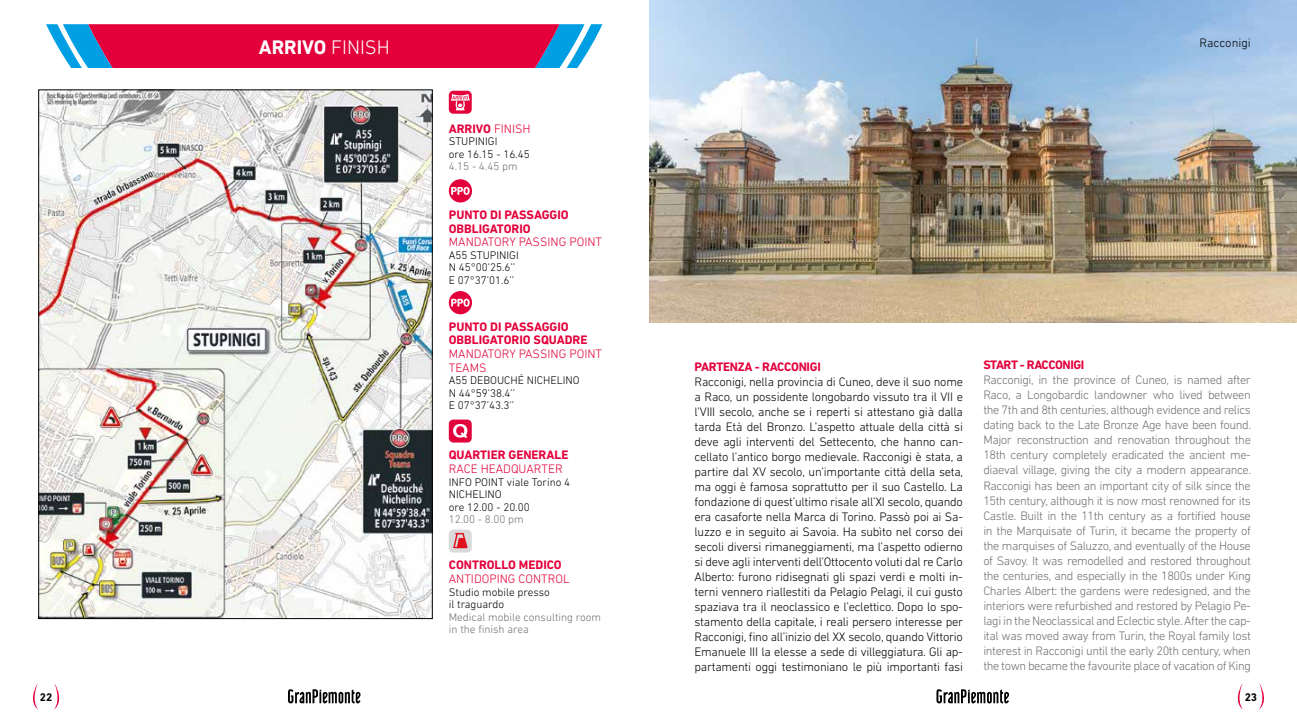
<style>
.page{position:relative;width:1297px;height:720px;background:#fff}
.page>*{position:absolute;margin:0;border:0;box-sizing:border-box;transform-origin:0 0}
.t1{font:700 20px "DIN Next LT Pro";color:#fff}
.t2{font:300 12.5px/15px "DIN Next LT Pro";letter-spacing:-.02em;color:#000;text-align:justify}
.t3{font:300 12.5px/15px "DIN Next LT Pro";letter-spacing:-.035em;color:#706f6f;text-align:justify}
.t4{font:700 12.5px/13.8px "DIN Next LT Pro";color:#e4003a}
.t5{font:300 12.5px/13.8px "DIN Next LT Pro";color:#e4003a}
.t6{font:700 12.5px "DIN Next LT Pro";letter-spacing:-.02em;color:#e4003a}
.t7{font:700 12.5px "DIN Next LT Pro";letter-spacing:-.035em;color:#e4003a}
.t8{font:300 12.5px "DIN Next LT Pro";color:#000}
.t9{font:300 11.25px/12.5px "DIN Next LT Pro";color:#000}
.t10{font:300 11.25px/12.5px "DIN Next LT Pro";color:#706f6f}
.t11{font:700 11.25px "DIN Next LT Pro";color:#000}
.s1{font-weight:300}
</style>
<div class="page">
<svg style="left:936px;top:689px;width:73px;height:14px"></svg>
<svg style="left:288px;top:689px;width:72px;height:14px"></svg>
<img style="left:40px;top:91px;width:391px;height:525px">
<div style="left:449px;top:179px;width:23px;height:23px;background:#e4003a;border-radius:50%"></div>
<svg style="left:451px;top:187px;width:19px;height:8px"></svg>
<div style="left:449px;top:291px;width:23px;height:23px;background:#e4003a;border-radius:50%"></div>
<svg style="left:451px;top:298px;width:19px;height:8px"></svg>
<div style="left:449px;top:91px;width:23px;height:23px;background:#e2033d;border-radius:4px"></div>
<svg style="left:451px;top:94px;width:19px;height:16px"></svg>
<div style="left:449px;top:419px;width:23px;height:23px;background:#e2033d;border-radius:4px"></div>
<svg style="left:453px;top:424px;width:14px;height:14px"></svg>
<div style="left:449px;top:529px;width:23px;height:23px;background:#dadada;border-radius:4px"></div>
<svg style="left:453px;top:532px;width:15px;height:16px"></svg>
<svg style="left:46px;top:24px;width:556px;height:44px;background:#c7265e"></svg>
<img style="left:649px;top:0;width:648px;height:322px">
<svg style="left:1259px;top:683px;width:5px;height:26px"></svg>
<svg style="left:54px;top:683px;width:6px;height:26px"></svg>
<svg style="left:1237px;top:683px;width:6px;height:26px"></svg>
<svg style="left:33px;top:683px;width:5px;height:26px"></svg>
<h1 class="t1" style="left:259px;top:35px;width:133px">ARRIVO <span class="s1">FINISH</span></h1>
<p class="t4" style="left:449px;top:121px;width:83px">ARRIVO <span class="s1">FINISH</span></p>
<p class="t9" style="left:449px;top:135px;width:82px">STUPINIGI<br>ore 16.15 - 16.45</p>
<p class="t10" style="left:449px;top:160px;width:70px">4.15 - 4.45 pm</p>
<p class="t4" style="left:449px;top:207px;width:121px">PUNTO DI PASSAGGIO<br>OBBLIGATORIO</p>
<p class="t5" style="left:449px;top:235px;width:155px">MANDATORY PASSING POINT</p>
<p class="t9" style="left:449px;top:248px;width:72px">A55 STUPINIGI<br>N 45°00’25.6’’<br>E 07°37’01.6’’</p>
<p class="t4" style="left:449px;top:319px;width:140px">PUNTO DI PASSAGGIO<br>OBBLIGATORIO SQUADRE</p>
<p class="t5" style="left:449px;top:346px;width:155px">MANDATORY PASSING POINT<br>TEAMS</p>
<p class="t9" style="left:449px;top:374px;width:132px">A55 DEBOUCHÉ NICHELINO<br>N 44°59’38.4’’<br>E 07°37’43.3’’</p>
<p class="t4" style="left:449px;top:448px;width:121px">QUARTIER GENERALE</p>
<p class="t5" style="left:449px;top:462px;width:115px">RACE HEADQUARTER</p>
<p class="t9" style="left:449px;top:475px;width:123px">INFO POINT viale Torino 4<br>NICHELINO<br>ore 12.00 - 20.00</p>
<p class="t10" style="left:449px;top:513px;width:76px">12.00 - 8.00 pm</p>
<p class="t4" style="left:449px;top:558px;width:115px">CONTROLLO MEDICO</p>
<p class="t5" style="left:449px;top:571px;width:122px">ANTIDOPING CONTROL</p>
<p class="t9" style="left:449px;top:585px;width:103px">Studio mobile presso il traguardo</p>
<p class="t10" style="left:449px;top:610px;width:154px">Medical mobile consulting room in the finish area</p>
<p class="t8" style="left:1199px;top:35px;width:53px">Racconigi</p>
<p class="t6" style="left:694px;top:359px;width:128px">PARTENZA - RACCONIGI</p>
<p class="t2" style="left:694px;top:374px;width:270px">Racconigi, nella provincia di Cuneo, deve il suo nome a Raco, un possidente longobardo vissuto tra il VII e l’VIII secolo, anche se i reperti si attestano già dalla tarda Età del Bronzo. L’aspetto attuale della città si deve agli interventi del Settecento, che hanno can&shy;cellato l’antico borgo medievale. Racconigi è stata, a partire dal XV secolo, un’importante città della seta, ma oggi è famosa soprattutto per il suo Castello. La fondazione di quest’ultimo risale all’XI secolo, quando era casaforte nella Marca di Torino. Passò poi ai Sa&shy;luzzo e in seguito ai Savoia. Ha subìto nel corso dei secoli diversi rimaneggiamenti, ma l’aspetto odierno si deve agli interventi dell’Ottocento voluti dal re Carlo Alberto: furono ridisegnati gli spazi verdi e molti in&shy;terni vennero riallestiti da Pelagio Pelagi, il cui gusto spaziava tra il neoclassico e l’eclettico. Dopo lo spo&shy;stamento della capitale, i reali persero interesse per Racconigi, fino all’inizio del XX secolo, quando Vittorio Emanuele III la elesse a sede di villeggiatura. Gli ap&shy;partamenti oggi testimoniano le più importanti fasi</p>
<p class="t7" style="left:983px;top:357px;width:102px">START - RACCONIGI</p>
<p class="t3" style="left:983px;top:372px;width:269px">Racconigi, in the province of Cuneo, is named after Raco, a Longobardic landowner who lived between the 7th and 8th centuries, although evidence and relics dating back to the Late Bronze Age have been found.<br>Major reconstruction and renovation throughout the 18th century completely eradicated the ancient me&shy;diaeval village, giving the city a modern appearance.<br>Racconigi has been an important city of silk since the 15th century, although it is now most renowned for its Castle. Built in the 11th century as a fortified house in the Marquisate of Turin, it became the property of the marquises of Saluzzo, and eventually of the House of Savoy. It was remodelled and restored throughout the centuries, and especially in the 1800s under King Charles Albert: the gardens were redesigned, and the interiors were refurbished and restored by Pelagio Pe&shy;lagi in the Neoclassical and Eclectic style. After the cap&shy;ital was moved away from Turin, the Royal family lost interest in Racconigi until the early 20th century, when the town became the favourite place of vacation of King</p>
<p class="t11" style="left:40px;top:690px;width:14px">22</p>
<p class="t11" style="left:1245px;top:690px;width:14px">23</p>
</div>
